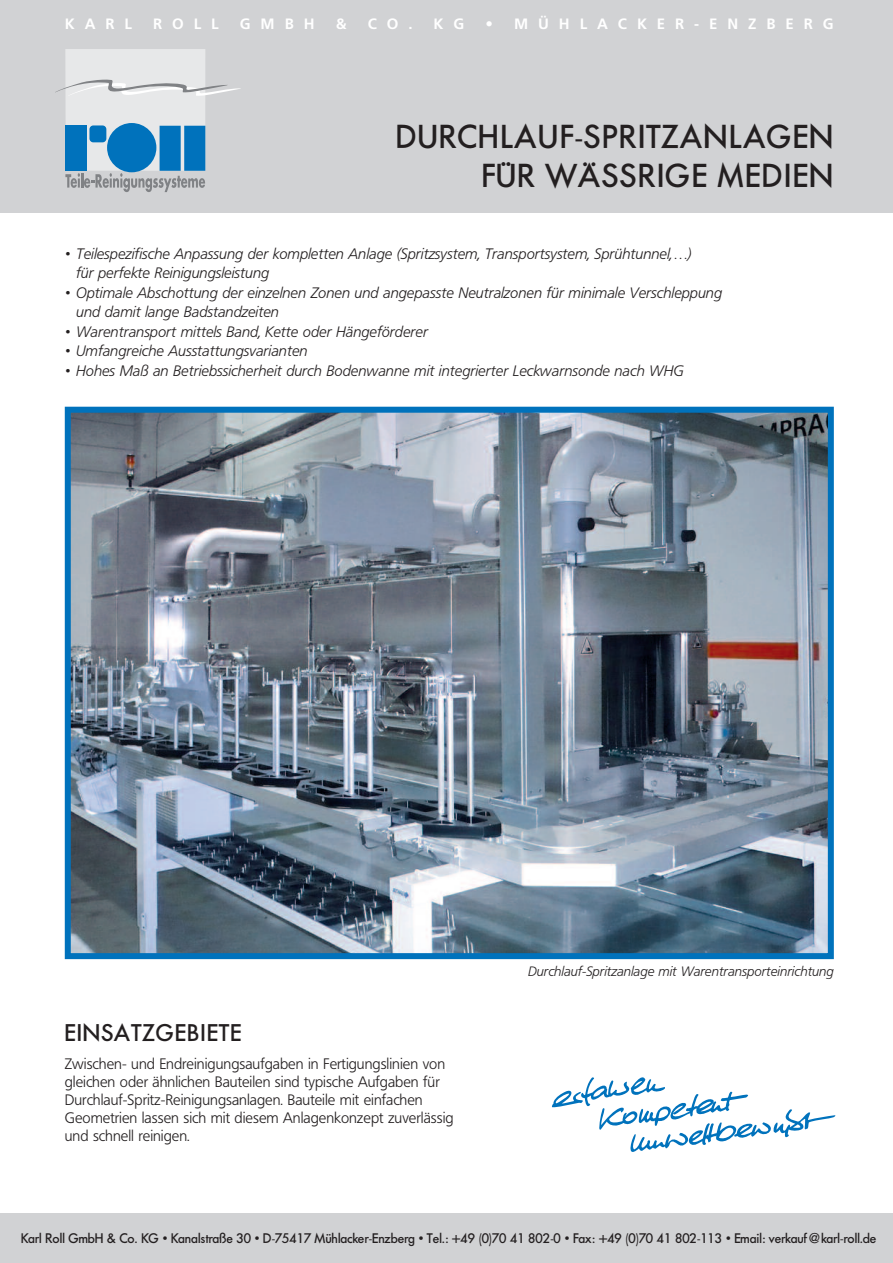
<style>
.page{position:relative;width:893px;height:1263px;background:#fff}
.page>*{position:absolute;margin:0;border:0;box-sizing:border-box;transform-origin:0 0}
.t1{font:33px/39.6px "Fut Med";letter-spacing:.04em;color:#231f20;text-align:right}
.t2{font:24px "Fut Med";letter-spacing:.04em;color:#231f20}
.t3{font:italic 300 15px/19.5px "Frutiger BQ";color:#231f20}
.t4{font:300 15px/18px "Frutiger BQ";color:#231f20}
.t5{font:700 15px "Frutiger";letter-spacing:.66em;color:#fff}
.t6{font:13.8px "Fut Med";color:#231f20}
.t7{font:italic 300 13.5px "Frutiger BQ";color:#231f20}
</style>
<div class="page">
<div style="left:0;top:0;width:892px;height:213px;background:#d1d2d4"></div>
<div style="left:0;top:1213px;width:892px;height:50px;background:#d1d2d4"></div>
<svg style="left:552px;top:1077px;width:284px;height:75px"></svg>
<img style="left:72px;top:414px;width:754px;height:538px">
<div style="left:65px;top:407px;width:768px;height:552px;border:6px solid #0072bc"></div>
<div style="left:65px;top:49px;width:140px;height:122px;background:#e7e8e9"></div>
<svg style="left:89px;top:125px;width:17px;height:17px"></svg>
<svg style="left:65px;top:126px;width:140px;height:66px"></svg>
<div style="left:107px;top:123px;width:49px;height:49px;background:#0072bc;border-radius:50%"></div>
<svg style="left:55px;top:79px;width:186px;height:17px"></svg>
<p class="t5" style="left:65px;top:17px;width:69px">KARL</p>
<p class="t5" style="left:153px;top:17px;width:67px">ROLL</p>
<p class="t5" style="left:240px;top:17px;width:76px">GMBH</p>
<p class="t5" style="left:336px;top:17px;width:12px">&amp;</p>
<p class="t5" style="left:367px;top:17px;width:98px">CO. KG</p>
<p class="t5" style="left:485px;top:17px;width:350px">• MÜHLACKER-ENZBERG</p>
<h1 class="t1" style="left:396px;top:119px;width:439px">DURCHLAUF-SPRITZANLAGEN<br>FÜR WÄSSRIGE MEDIEN</h1>
<p class="t3" style="left:76px;top:244px;width:617px;text-indent:-11px">• Teilespezifische Anpassung der kompletten Anlage (Spritzsystem, Transportsystem, Sprühtunnel,…) für perfekte Reinigungsleistung</p>
<p class="t3" style="left:76px;top:283px;width:647px;text-indent:-11px">• Optimale Abschottung der einzelnen Zonen und angepasste Neutralzonen für minimale Verschleppung und damit lange Badstandzeiten</p>
<p class="t3" style="left:65px;top:322px;width:365px">• Warentransport mittels Band, Kette oder Hängeförderer</p>
<p class="t3" style="left:65px;top:342px;width:244px">• Umfangreiche Ausstattungsvarianten</p>
<p class="t3" style="left:65px;top:361px;width:620px">• Hohes Maß an Betriebssicherheit durch Bodenwanne mit integrierter Leckwarnsonde nach WHG</p>
<h2 class="t2" style="left:65px;top:1023px;width:178px">EINSATZGEBIETE</h2>
<p class="t4" style="left:65px;top:1055px;width:390px">Zwischen- und Endreinigungsaufgaben in Fertigungslinien von gleichen oder ähnlichen Bauteilen sind typische Aufgaben für Durchlauf-Spritz-Reinigungsanlagen. Bauteile mit einfachen Geometrien lassen sich mit diesem Anlagenkonzept zuverlässig und schnell reinigen.</p>
<p class="t7" style="left:528px;top:964px;width:307px">Durchlauf-Spritzanlage mit Warentransporteinrichtung</p>
<p class="t6" style="left:21px;top:1232px;width:857px">Karl Roll GmbH &amp; Co. KG • Kanalstraße 30 • D-75417 Mühlacker-Enzberg • Tel.: +49 (0)70 41 802-0 • Fax: +49 (0)70 41 802-113 • Email: verkauf@karl-roll.de</p>
</div>
